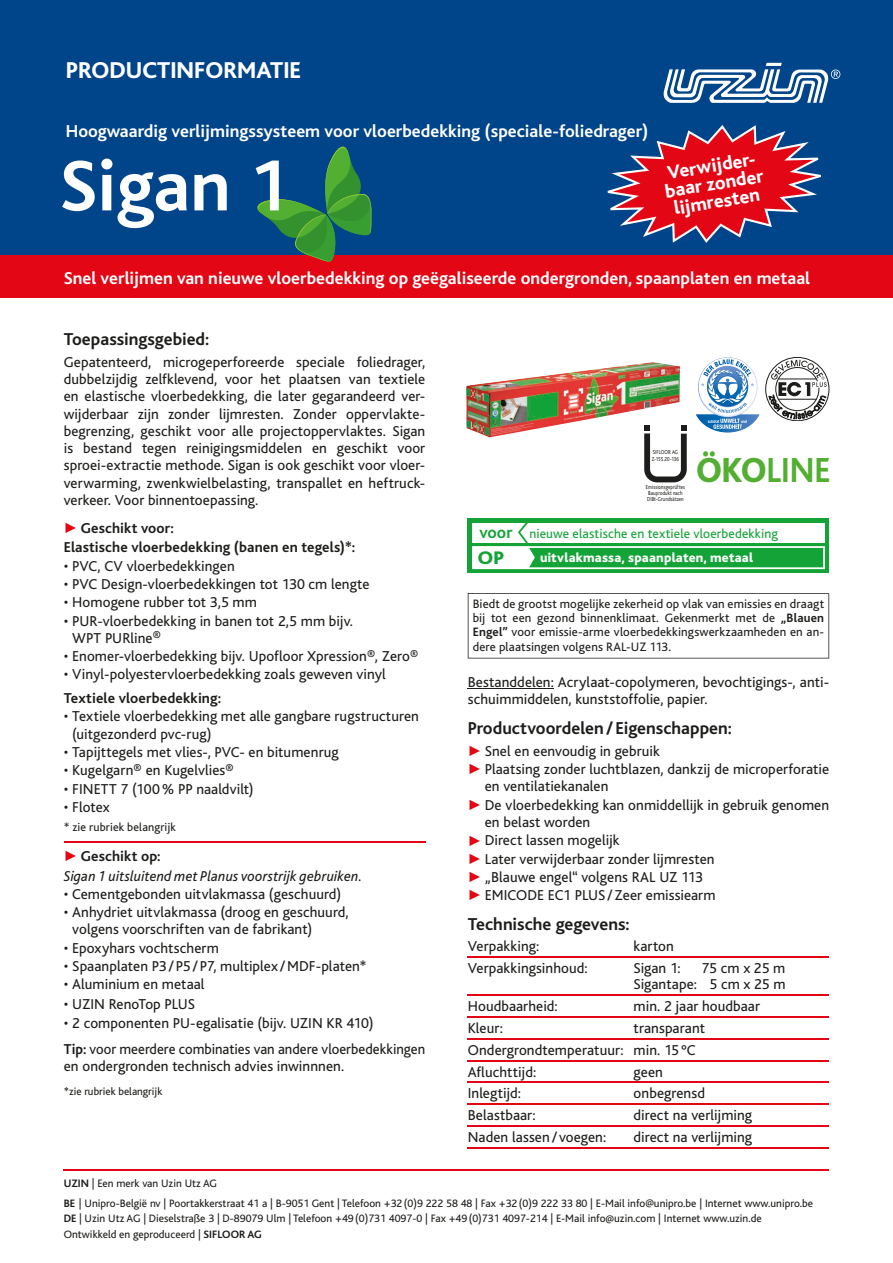
<style>
.page{position:relative;width:893px;height:1263px;background:#fff}
.page>*{position:absolute;margin:0;border:0;box-sizing:border-box;transform-origin:0 0}
.t1{font:700 75px "Bliss";color:#fff}
.t2{font:700 36.45px "Bliss";color:#53af32;scale:.93 1}
.t3{font:800 24px "Bliss";color:#fff}
.t4{font:800 19.5px/18px "Bliss";color:#fff;text-align:center}
.t5{font:800 19.05px "Bliss";color:#13a337;scale:1.08 1}
.t6{font:700 18px "Bliss";color:#fff}
.t7{font:700 18px "Bliss";color:#1d1d1b}
.t8{font:700 17.25px "Bliss";color:#13a337}
.t9{font:15px/17.2px "Bliss";letter-spacing:.005em;color:#1d1d1b}
.t10{font:700 15px/19.4px "Bliss";letter-spacing:.01em;color:#1d1d1b}
.t11{font:italic 15px/19.4px "Bliss";letter-spacing:.01em;color:#1d1d1b}
.t12{font:13.5px "Bliss";letter-spacing:.01em;color:#13a337}
.t13{font:800 13.5px "Bliss";letter-spacing:.015em;color:#fff}
.t14{font:12.75px/14.2px "Bliss";letter-spacing:.015em;color:#1d1d1b;text-align:justify}
.t15{font:12px "Bliss";letter-spacing:.015em;color:#1d1d1b}
.t16{font:11.25px/20px "Bliss";color:#1d1d1b}
.t17{font:11.1px "Bliss";color:#1d1d1b}
.t18{font:6px/6px "Bliss";letter-spacing:.02em;color:#1d1d1b;scale:.8 1}
.s1{color:#e30614}
.s2{font-weight:700;font-style:normal}
.s3{font-weight:700}
.s4{font-weight:800}
</style>
<div class="page">
<hr style="left:468px;top:688px;width:86px;height:1px;background:#1d1d1b">
<hr style="left:468px;top:956px;width:361px;height:1px;background:#e30614">
<hr style="left:468px;top:994px;width:361px;height:2px;background:#e30614">
<hr style="left:468px;top:1016px;width:361px;height:1px;background:#e30614">
<hr style="left:468px;top:1038px;width:361px;height:1px;background:#e30614">
<hr style="left:468px;top:1060px;width:361px;height:1px;background:#e30614">
<hr style="left:468px;top:1082px;width:361px;height:1px;background:#e30614">
<hr style="left:468px;top:1104px;width:361px;height:1px;background:#e30614">
<hr style="left:468px;top:1125px;width:361px;height:1px;background:#e30614">
<hr style="left:468px;top:1148px;width:361px;height:1px;background:#e30614">
<svg style="left:468px;top:593px;width:361px;height:65px"></svg>
<hr style="left:64px;top:842px;width:361px;height:1px;background:#e30614">
<div style="left:0;top:0;width:893px;height:255px;background:#004489"></div>
<svg style="left:663px;top:63px;width:177px;height:40px"></svg>
<div style="left:0;top:255px;width:893px;height:43px;background:#e30614"></div>
<hr style="left:64px;top:1169px;width:765px;height:1px;background:#e30614">
<svg style="left:608px;top:125px;width:213px;height:118px"></svg>
<div style="left:765px;top:357px;width:64px;height:64px;border:1px solid #1d1d1b;border-radius:50%"></div>
<svg style="left:769px;top:360px;width:58px;height:59px"></svg>
<img style="left:466px;top:362px;width:214px;height:75px">
<svg style="left:696px;top:359px;width:64px;height:73px"></svg>
<svg style="left:257px;top:147px;width:114px;height:114px"></svg>
<svg style="left:644px;top:425px;width:43px;height:57px"></svg>
<svg style="left:468px;top:519px;width:361px;height:54px;background:#15a439"></svg>
<svg style="left:472px;top:522px;width:353px;height:47px"></svg>
<h3 class="t3" style="left:66px;top:58px;width:237px">PRODUCTINFORMATIE</h3>
<p class="t6" style="left:66px;top:122px;width:584px">Hoogwaardig verlijmingssysteem voor vloerbedekking (speciale-foliedrager)</p>
<h1 class="t1" style="left:60px;top:147px;width:231px">Sigan 1</h1>
<h3 class="t4" style="left:661px;top:165px;width:101px;rotate:-9deg">Verwijder&shy;baar zonder lijmresten</h3>
<p class="t6" style="left:64px;top:268px;width:748px">Snel verlijmen van nieuwe vloerbedekking op geëgaliseerde ondergronden, spaanplaten en metaal</p>
<p class="t7" style="left:64px;top:330px;width:147px">Toepassingsgebied:</p>
<p class="t9" style="left:64px;top:354px;width:363px;text-align:justify">Gepatenteerd, microgeperforeerde speciale foliedrager, dubbelzijdig zelfklevend, voor het plaatsen van textiele en elastische vloerbedekking, die later gegarandeerd ver&shy;wijderbaar zijn zonder lijmresten. Zonder oppervlakte&shy;begrenzing, geschikt voor alle projectoppervlaktes. Sigan is bestand tegen reinigingsmiddelen en geschikt voor sproei-extractie methode. Sigan is ook geschikt voor vloer&shy;verwarming, zwenkwielbelasting, transpallet en heftruck&shy;verkeer. Voor binnentoepassing.</p>
<p class="t10" style="left:64px;top:519px;width:293px"><span class="s1">✓</span> Geschikt voor:<br>Elastische vloerbedekking (banen en tegels)*:</p>
<p class="t9" style="left:64px;top:557px;width:172px">• PVC, CV vloerbedekkingen</p>
<p class="t9" style="left:64px;top:576px;width:307px">• PVC Design-vloerbedekkingen tot 130 cm lengte</p>
<p class="t9" style="left:64px;top:594px;width:195px">• Homogene rubber tot 3,5 mm</p>
<p class="t9" style="left:72px;top:612px;width:282px;text-indent:-9px">• PUR-vloerbedekking in banen tot 2,5 mm bijv.<br>WPT PURline®</p>
<p class="t9" style="left:64px;top:648px;width:356px">• Enomer-vloerbedekking bijv. Upofloor Xpression®, Zero®</p>
<p class="t9" style="left:64px;top:666px;width:324px">• Vinyl-polyestervloerbedekking zoals geweven vinyl</p>
<p class="t10" style="left:64px;top:689px;width:159px">Textiele vloerbedekking:</p>
<p class="t9" style="left:72px;top:708px;width:348px;text-indent:-9px">• Textiele vloerbedekking met alle gangbare rugstructuren (uitgezonderd pvc-rug)</p>
<p class="t9" style="left:64px;top:744px;width:276px">• Tapijttegels met vlies-, PVC- en bitumenrug</p>
<p class="t9" style="left:64px;top:762px;width:172px">• Kugelgarn® en Kugelvlies®</p>
<p class="t9" style="left:64px;top:780px;width:191px">• FINETT 7 (100 % PP naaldvilt)</p>
<p class="t9" style="left:64px;top:799px;width:48px">• Flotex</p>
<p class="t15" style="left:64px;top:821px;width:114px">* zie rubriek belangrijk</p>
<p class="t11" style="left:64px;top:847px;width:300px"><span class="s1">✓</span> <span class="s2">Geschikt op:<br></span>Sigan 1 uitsluitend met Planus voorstrijk gebruiken.</p>
<p class="t9" style="left:64px;top:886px;width:279px">• Cementgebonden uitvlakmassa (geschuurd)</p>
<p class="t9" style="left:72px;top:904px;width:278px;text-indent:-9px">• Anhydriet uitvlakmassa (droog en geschuurd, volgens voorschriften van de fabrikant)</p>
<p class="t9" style="left:64px;top:939px;width:157px">• Epoxyhars vochtscherm</p>
<p class="t9" style="left:64px;top:958px;width:305px">• Spaanplaten P3 / P5 / P7, multiplex / MDF-platen*</p>
<p class="t9" style="left:64px;top:976px;width:142px">• Aluminium en metaal</p>
<p class="t9" style="left:64px;top:995px;width:133px">• UZIN RenoTop PLUS</p>
<p class="t9" style="left:64px;top:1011px;width:363px;line-height:25.8px">• 2 componenten PU-egalisatie (bijv. UZIN KR 410)<br><span class="s3">Tip:</span> voor meerdere combinaties van andere vloerbedekkingen</p>
<p class="t9" style="left:64px;top:1058px;width:282px">en ondergronden technisch advies inwinnnen.</p>
<p class="t17" style="left:64px;top:1085px;width:100px">*zie rubriek belangrijk</p>
<p class="t8" style="left:479px;top:523px;width:35px">voor</p>
<p class="t5" style="left:478px;top:547px;width:26px">OP</p>
<p class="t18" style="left:652px;top:449px;width:35px;line-height:6.8px">SIFLOOR AG<br>Z-155.20-136</p>
<p class="t18" style="left:646px;top:484px;width:50px">Emissionsgeprüftes<br>Bauprodukt nach<br>DIBt-Grundsätzen</p>
<p class="t12" style="left:529px;top:526px;width:250px">nieuwe elastische en textiele vloerbedekking</p>
<p class="t13" style="left:540px;top:550px;width:215px">uitvlakmassa, spaanplaten, metaal</p>
<h2 class="t2" style="left:696px;top:451px;width:146px"><span class="s4">ÖKO</span>LINE</h2>
<p class="t14" style="left:473px;top:597px;width:353px">Biedt de grootst mogelijke zekerheid op vlak van emissies en draagt bij tot een gezond binnenklimaat. Gekenmerkt met de <span class="s3">„Blauen Engel”</span> voor emissie-arme vloerbedekkingswerkzaamheden en an&shy;dere plaatsingen volgens RAL-UZ 113.</p>
<p class="t9" style="left:468px;top:674px;width:363px">Bestanddelen: Acrylaat-copolymeren, bevochtigings-, anti&shy;schuimmiddelen, kunststoffolie, papier.</p>
<p class="t7" style="left:468px;top:719px;width:266px">Productvoordelen / Eigenschappen:</p>
<p class="t9" style="left:468px;top:742px;width:194px"><span class="s1">✓</span> Snel en eenvoudig in gebruik</p>
<p class="t9" style="left:485px;top:761px;width:346px;text-indent:-17px"><span class="s1">✓</span> Plaatsing zonder luchtblazen, dankzij de microperforatie en ventilatiekanalen</p>
<p class="t9" style="left:485px;top:796px;width:346px;text-indent:-17px"><span class="s1">✓</span> De vloerbedekking kan onmiddellijk in gebruik genomen en belast worden</p>
<p class="t9" style="left:468px;top:832px;width:153px"><span class="s1">✓</span> Direct lassen mogelijk</p>
<p class="t9" style="left:468px;top:850px;width:248px"><span class="s1">✓</span> Later verwijderbaar zonder lijmresten</p>
<p class="t9" style="left:468px;top:869px;width:237px"><span class="s1">✓</span> „Blauwe engel“ volgens RAL UZ 113</p>
<p class="t9" style="left:468px;top:887px;width:249px"><span class="s1">✓</span> EMICODE EC1 PLUS / Zeer emissiearm</p>
<p class="t7" style="left:468px;top:915px;width:163px">Technische gegevens:</p>
<p class="t9" style="left:468px;top:938px;width:73px">Verpakking:</p>
<p class="t9" style="left:634px;top:938px;width:42px">karton</p>
<p class="t9" style="left:468px;top:959px;width:121px">Verpakkingsinhoud:</p>
<p class="t9" style="left:634px;top:959px;width:49px">Sigan 1:</p>
<p class="t9" style="left:634px;top:960px;width:153px;line-height:16.5px;text-align:right">75 cm x 25 m<br>Sigantape: 5 cm x 25 m</p>
<p class="t9" style="left:468px;top:998px;width:91px">Houdbaarheid:</p>
<p class="t9" style="left:634px;top:998px;width:128px">min. 2 jaar houdbaar</p>
<p class="t9" style="left:468px;top:1020px;width:37px">Kleur:</p>
<p class="t9" style="left:468px;top:1017px;width:239px;line-height:21.8px;text-indent:166px">transparant<br>Ondergrondtemperatuur: min. 15 °C<br>Afluchttijd:</p>
<p class="t9" style="left:634px;top:1063px;width:31px">geen</p>
<p class="t9" style="left:468px;top:1085px;width:55px">Inlegtijd:</p>
<p class="t9" style="left:634px;top:1085px;width:73px">onbegrensd</p>
<p class="t9" style="left:468px;top:1107px;width:69px">Belastbaar:</p>
<p class="t9" style="left:634px;top:1107px;width:120px">direct na verlijming</p>
<p class="t9" style="left:468px;top:1129px;width:140px">Naden lassen / voegen:</p>
<p class="t9" style="left:634px;top:1129px;width:120px">direct na verlijming</p>
<p class="t16" style="left:64px;top:1173px;width:751px"><span class="s3">UZIN</span> | Een merk van Uzin Utz AG<br><span class="s3">BE</span> | Unipro-België nv | Poortakkerstraat 41 a | B-9051 Gent | Telefoon +32 (0)9 222 58 48 | Fax +32 (0)9 222 33 80 | E-Mail info@unipro.be | Internet www.unipro.be</p>
<p class="t16" style="left:64px;top:1211px;width:699px;line-height:15.8px"><span class="s3">DE</span> | Uzin Utz AG | Dieselstraße 3 | D-89079 Ulm | Telefoon +49 (0)731 4097-0 | Fax +49 (0)731 4097-214 | E-Mail info@uzin.com | Internet www.uzin.de<br>Ontwikkeld en geproduceerd | <span class="s3">SIFLOOR AG</span></p>
</div>
